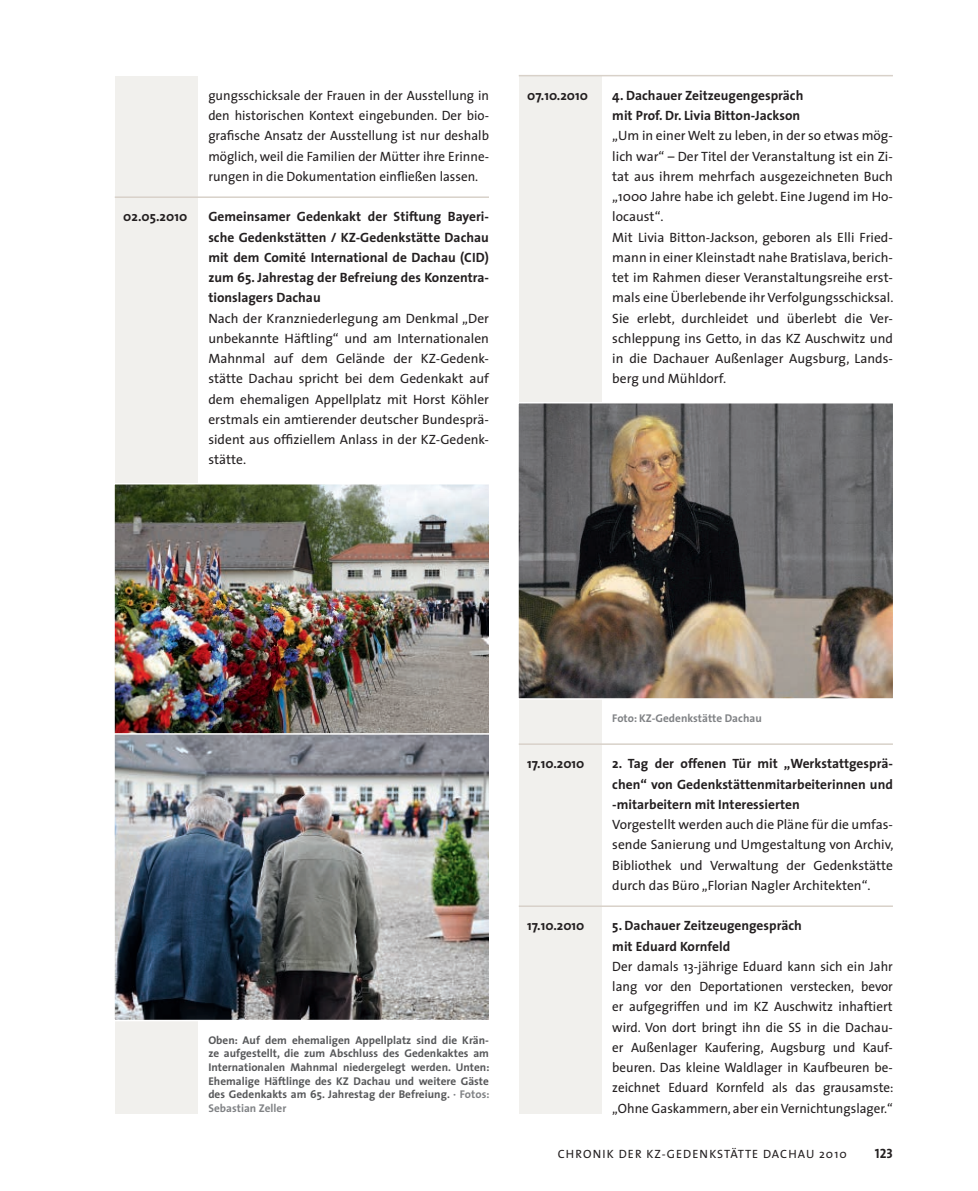
<style>
.page{position:relative;width:978px;height:1191px;background:#fff}
.page>*{position:absolute;margin:0;border:0;box-sizing:border-box;transform-origin:0 0}
.t1{font:13.5px/20.2px "The Sans";color:#231f20;text-align:justify}
.t2{font:700 13.5px/20.2px "The Sans";color:#231f20;text-align:justify}
.t3{font:13.5px "The Sans Bold Caps";color:#231f20}
.t4{font:12px "The Sans";letter-spacing:.09em;color:#231f20}
.t5{font:700 11.25px/13.5px "The Sans";color:#57585a;text-align:justify}
.t6{font:700 11.25px "The Sans";color:#808285}
.s1{color:#808285}
</style>
<div class="page">
<div style="left:115px;top:77px;width:83px;height:1037px;background:#f1f0ed"></div>
<div style="left:519px;top:77px;width:83px;height:1037px;background:#f1f0ed"></div>
<hr style="left:115px;top:196px;width:374px;height:2px;background:#d8d1c9">
<img style="left:114px;top:483px;width:375px;height:249px">
<img style="left:114px;top:732px;width:375px;height:289px">
<hr style="left:519px;top:75px;width:374px;height:1px;background:#d8d1c9">
<hr style="left:519px;top:743px;width:374px;height:2px;background:#d8d1c9">
<hr style="left:519px;top:905px;width:374px;height:2px;background:#d8d1c9">
<img style="left:518px;top:402px;width:375px;height:298px">
<p class="t1" style="left:208px;top:85px;width:282px">gungsschicksale der Frauen in der Ausstellung in den historischen Kontext eingebunden. Der bio&shy;grafische Ansatz der Ausstellung ist nur deshalb möglich, weil die Familien der Mütter ihre Erinne&shy;rungen in die Dokumentation einfließen lassen.</p>
<p class="t2" style="left:123px;top:206px;width:65px">02.05.2010</p>
<p class="t2" style="left:208px;top:206px;width:282px">Gemeinsamer Gedenkakt der Stiftung Bayeri&shy;sche Gedenkstätten / KZ-Gedenkstätte Dachau mit dem Comité International de Dachau (CID) zum 65. Jahrestag der Befreiung des Konzentra&shy;tionslagers Dachau</p>
<p class="t1" style="left:208px;top:307px;width:282px">Nach der Kranzniederlegung am Denkmal „Der unbekannte Häftling“ und am I nternationalen Mahnmal auf dem Gelände der KZ-Gedenk&shy;stätte Dachau spricht bei dem Gedenkakt auf dem ehemaligen Appellplatz mit Horst Köhler erstmals ein amtierender deutscher Bundesprä&shy;sident aus offiziellem Anlass in der KZ-Gedenk&shy;stätte.</p>
<p class="t2" style="left:527px;top:85px;width:62px">07.10.2010</p>
<p class="t2" style="left:612px;top:85px;width:193px">4. Dachauer Zeitzeugengespräch mit Prof. Dr. Livia Bitton-Jackson</p>
<p class="t1" style="left:612px;top:125px;width:283px;text-align:left">„U m in einer Welt zu leben, in der so etwas mög&shy;lich war“ – Der Titel der Veranstaltung ist ein Zi&shy;tat aus ihrem mehrfach ausgezeichneten Buch „1000 Jahre habe ich gelebt. Eine Jugend im Ho&shy;locaust“.<br>Mit Livia Bitton-Jackson, geboren als Elli Fried&shy;mann in einer Kleinstadt nahe Bratislava, berich&shy;tet im Rahmen dieser Veranstaltungsreihe erst&shy;mals eine Überlebende ihr Verfolgungsschicksal.<br>Sie erlebt, durchleidet und überlebt die Ver&shy;schleppung ins Getto, in das KZ Auschwitz und in die Dachauer Außenlager Augsburg, Lands&shy;berg und Mühldorf.</p>
<p class="t5" style="left:208px;top:1033px;width:283px">Oben: Auf dem ehemaligen Appellplatz sind die Krän&shy;ze aufgestellt, die zum Abschluss des Gedenkaktes am Internationalen Mahnmal niedergelegt werden. Unten:<br>Ehemalige Häftlinge des KZ Dachau und weitere Gäste des Gedenkakts am 65. Jahrestag der Befreiung. <span class="s1">· Fotos:<br>Sebastian Zeller</span></p>
<p class="t6" style="left:612px;top:709px;width:151px">Foto: KZ-Gedenkstätte Dachau</p>
<p class="t2" style="left:527px;top:753px;width:59px">17.10.2010</p>
<p class="t2" style="left:612px;top:753px;width:282px">2. Tag der offenen Tür mit „Werkstattgesprä&shy;chen“ von Gedenkstättenmitarbeiterinnen und -mitarbeitern mit Interessierten</p>
<p class="t1" style="left:612px;top:814px;width:283px">Vorgestellt werden auch die Pläne für die umfas&shy;sende Sanierung und U mgestaltung von Archiv, Bibliothek und Verwaltung der Gedenkstätte durch das Büro „Florian Nagler Architekten“.</p>
<p class="t2" style="left:527px;top:915px;width:59px">17.10.2010</p>
<p class="t2" style="left:612px;top:915px;width:191px">5. Dachauer Zeitzeugengespräch mit Eduard Kornfeld</p>
<p class="t1" style="left:612px;top:955px;width:283px">Der damals 13-jährige Eduard kann sich ein Jahr lang vor den Deportationen verstecken, bevor er aufgegriffen und im KZ Auschwitz inhaftiert wird. Von dort bringt ihn die SS in die Dachau&shy;er Außenlager Kaufering, Augsburg und Kauf&shy;beuren. Das kleine Waldlager in Kaufbeuren be&shy;zeichnet Eduard Kornfeld als das grausamste: „Ohne Gaskammern, aber ein Vernichtungslager.“</p>
<p class="t4" style="left:558px;top:1144px;width:291px">Chronik der KZ-Gedenkstätte Dac hau 2010</p>
<p class="t3" style="left:875px;top:1142px;width:19px">123</p>
</div>
